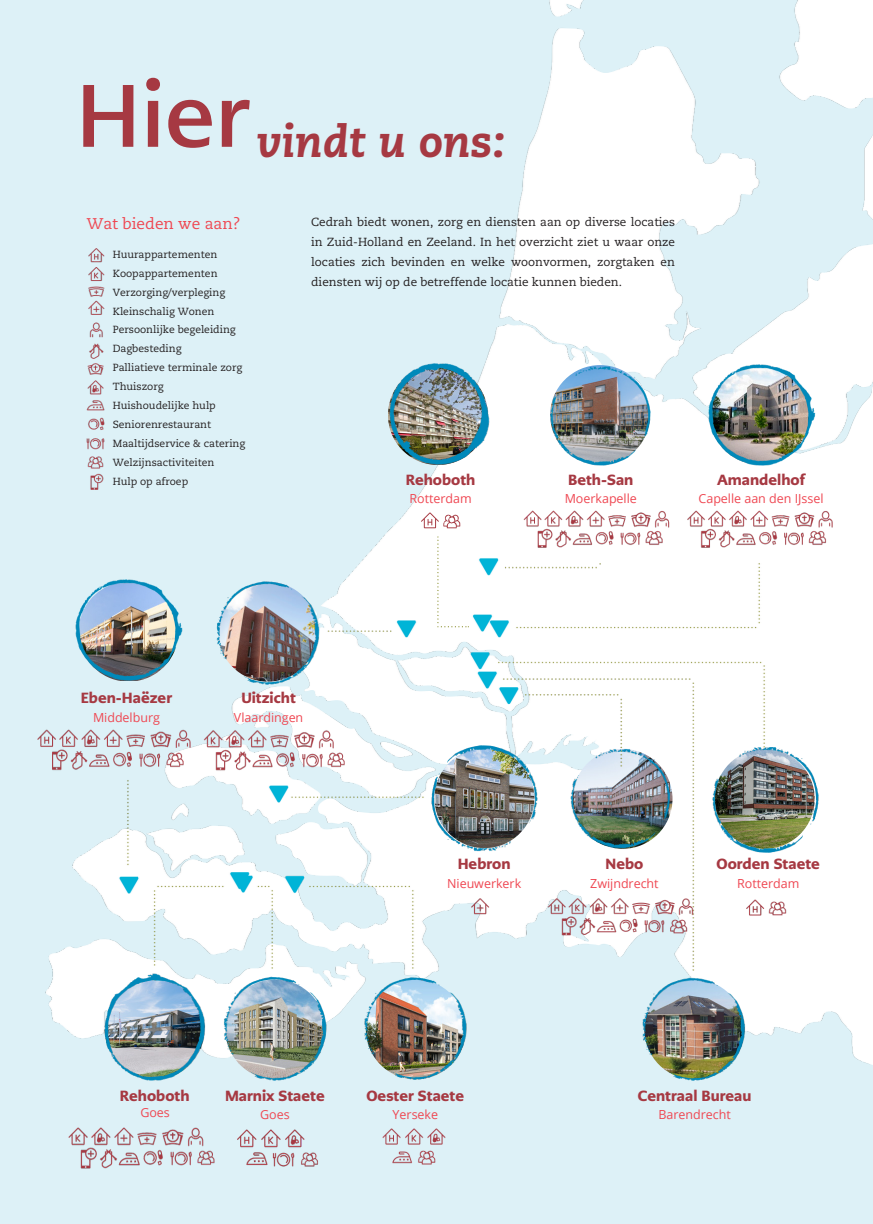
<style>
.page{position:relative;width:873px;height:1224px;background:#ddf1f7}
.page>*{position:absolute;margin:0;border:0;box-sizing:border-box;transform-origin:0 0}
.t1{font:700 88.2px "PMN Caecilia Sans Text";color:#a63942}
.t2{font:italic 800 44.2px "Caecilia LT Pro 86";color:#a63942}
.t3{font:15.6px "Caecilia LT Pro 55 Roman";color:#ef4752}
.t4{font:900 14.8px "PMN Caecilia Sans Text";color:#a63942}
.t5{font:12.4px "Open Sans";color:#ef4752}
.t6{font:11.8px/20.2px "Caecilia LT Pro 55 Roman";color:#231f20;text-align:justify}
.t7{font:10.4px/19px "Caecilia LT Pro 55 Roman";color:#231f20}
</style>
<div class="page">
<img style="left:45px;top:0;width:828px;height:1065px">
<img style="left:65px;top:569px;width:127px;height:121px">
<img style="left:68px;top:1127px;width:147px;height:42px">
<img style="left:237px;top:1129px;width:81px;height:38px">
<img style="left:95px;top:964px;width:242px;height:117px">
<img style="left:37px;top:720px;width:318px;height:60px">
<img style="left:206px;top:572px;width:200px;height:122px">
<img style="left:382px;top:1128px;width:64px;height:37px">
<img style="left:354px;top:967px;width:68px;height:113px">
<div style="left:437px;top:536px;width:32px;height:91px;background:#fff"></div>
<svg style="left:421px;top:512px;width:39px;height:16px"></svg>
<img style="left:380px;top:354px;width:119px;height:121px">
<img style="left:541px;top:356px;width:119px;height:120px">
<img style="left:422px;top:668px;width:407px;height:413px">
<img style="left:699px;top:354px;width:127px;height:121px">
<img style="left:492px;top:500px;width:351px;height:79px">
<img style="left:77px;top:240px;width:36px;height:258px">
<p class="t1" style="left:76px;top:55px;width:175px">Hier</p>
<p class="t2" style="left:257px;top:123px;width:251px">vindt u ons:</p>
<h4 class="t3" style="left:87px;top:217px;width:155px">Wat bieden we aan?</h4>
<p class="t7" style="left:113px;top:245px;width:124px">Huurappartementen<br>Koopappartementen<br>Verzorging/verpleging<br>Kleinschalig Wonen<br>Persoonlijke begeleiding<br>Dagbesteding</p>
<h3 class="t7" style="left:113px;top:359px;width:131px">Palliatieve terminale zorg<br>Thuiszorg</h3>
<h4 class="t7" style="left:113px;top:397px;width:134px">Huishoudelijke hulp<br>Seniorenrestaurant<br>Maaltijdservice &amp; catering<br>Welzijnsactiviteiten</h4>
<h4 class="t7" style="left:113px;top:473px;width:77px">Hulp op afroep</h4>
<p class="t6" style="left:311px;top:212px;width:365px">Cedrah biedt wonen, zorg en diensten aan op diverse locaties in Zuid-Holland en Zeeland. In het overzicht ziet u waar onze locaties zich bevinden en welke woonvormen, zorgtaken en diensten wij op de betreffende locatie kunnen bieden.</p>
<h5 class="t4" style="left:406px;top:469px;width:71px">Rehoboth</h5>
<h5 class="t5" style="left:410px;top:490px;width:64px">Rotterdam</h5>
<h5 class="t4" style="left:568px;top:469px;width:67px">Beth-San</h5>
<h5 class="t5" style="left:565px;top:490px;width:74px">Moerkapelle</h5>
<p class="t4" style="left:717px;top:469px;width:90px">Amandelhof</p>
<p class="t5" style="left:699px;top:490px;width:126px">Capelle aan den IJssel</p>
<p class="t4" style="left:81px;top:688px;width:93px">Eben-Haëzer</p>
<p class="t5" style="left:93px;top:709px;width:68px">Middelburg</p>
<p class="t4" style="left:241px;top:688px;width:56px">Uitzicht</p>
<p class="t5" style="left:234px;top:709px;width:71px">Vlaardingen</p>
<p class="t4" style="left:458px;top:854px;width:54px">Hebron</p>
<p class="t5" style="left:447px;top:874px;width:76px">Nieuwerkerk</p>
<p class="t4" style="left:606px;top:854px;width:39px">Nebo</p>
<p class="t5" style="left:590px;top:875px;width:70px">Zwijndrecht</p>
<h4 class="t4" style="left:717px;top:854px;width:105px">Oorden Staete</h4>
<h4 class="t5" style="left:737px;top:875px;width:64px">Rotterdam</h4>
<p class="t4" style="left:120px;top:1085px;width:71px">Rehoboth</p>
<h5 class="t5" style="left:140px;top:1104px;width:31px">Goes</h5>
<p class="t4" style="left:225px;top:1085px;width:101px">Marnix Staete</p>
<p class="t5" style="left:260px;top:1106px;width:31px">Goes</p>
<p class="t4" style="left:367px;top:1085px;width:99px">Oester Staete</p>
<p class="t5" style="left:393px;top:1106px;width:47px">Yerseke</p>
<h4 class="t4" style="left:638px;top:1085px;width:115px">Centraal Bureau</h4>
<h4 class="t5" style="left:658px;top:1106px;width:74px">Barendrecht</h4>
</div>
